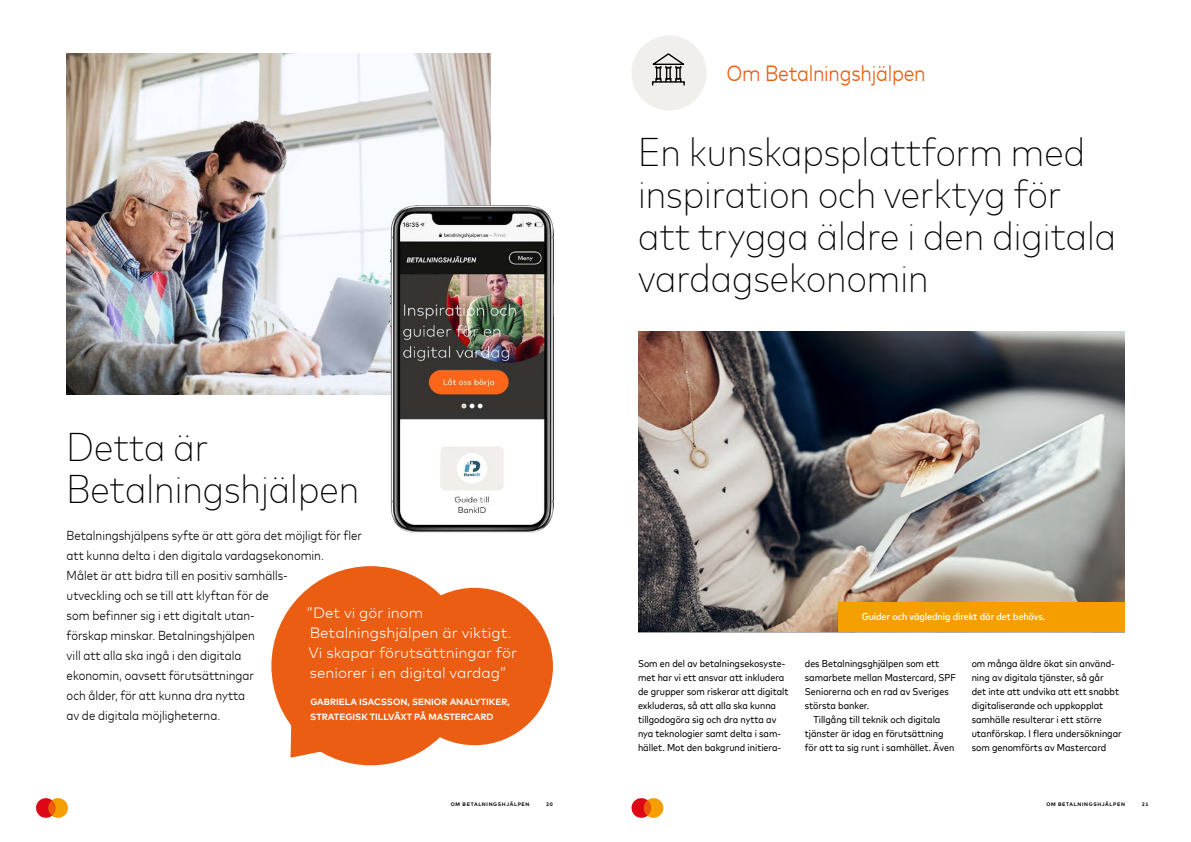
<style>
.page{position:relative;width:1191px;height:842px;background:#fff}
.page>*{position:absolute;margin:0;border:0;box-sizing:border-box;transform-origin:0 0}
.t1{font:300 expanded 40px/42px "Mark For MC Nrw";color:#000}
.t2{font:300 22px "Mark For MC Nrw";letter-spacing:-.01em;color:#ea5b0b}
.t3{font:300 15px/20px "Mark Offc For MC";color:#fff}
.t4{font:300 13px/20px "Mark For MC Nrw";color:#000}
.t5{font:10px/14px "Mark For MC Nrw";color:#000}
.t6{font:500 10px "Mark For MC Nrw";letter-spacing:-.01em;color:#fff}
.t7{font:700 9px/15px "Mark Offc For MC";color:#fff}
.t8{font:700 5px "Mark Offc For MC";letter-spacing:.13em;color:#000}
</style>
<div class="page">
<img style="left:67px;top:54px;width:423px;height:340px">
<svg style="left:290px;top:726px;width:38px;height:32px"></svg>
<div style="left:271px;top:566px;width:199px;height:199px;background:#eb5d12;border-radius:50%"></div>
<div style="left:396px;top:588px;width:157px;height:157px;background:#eb5d12;border-radius:50%"></div>
<div style="left:631px;top:35px;width:75px;height:76px;background:#f1efeb;border-radius:50%"></div>
<svg style="left:652px;top:53px;width:33px;height:31px"></svg>
<img style="left:638px;top:331px;width:486px;height:301px">
<div style="left:838px;top:602px;width:286px;height:30px;background:#f59e00"></div>
<img style="left:390px;top:205px;width:163px;height:327px">
<svg style="left:36px;top:798px;width:32px;height:20px"></svg>
<svg style="left:631px;top:798px;width:32px;height:20px"></svg>
<h2 class="t2" style="left:726px;top:57px;width:201px">Om Betalningshjälpen</h2>
<h1 class="t1" style="left:67px;top:423px;width:294px">Detta är<br>Betalningshjälpen</h1>
<p class="t4" style="left:67px;top:524px;width:297px">Betalningshjälpens syfte är att göra det möjligt för fler att kunna delta i den digitala vardagsekonomin.<br>Målet är att bidra till en positiv samhälls-<br>utveckling och se till att klyftan för de<br>som befinner sig i ett digitalt utan-<br>förskap minskar. Betalningshjälpen<br>vill att alla ska ingå i den digitala<br>ekonomin, oavsett förutsättningar<br>och ålder, för att kunna dra nytta<br>av de digitala möjligheterna.</p>
<h3 class="t3" style="left:307px;top:601px;width:212px">”Det vi gör inom<br>Betalningshjälpen är viktigt.<br>Vi skapar förutsättningar för seniorer i en digital vardag”</h3>
<p class="t7" style="left:310px;top:693px;width:201px">GABRIELA ISACSSON, SENIOR ANALYTIKER,<br>STRATEGISK TILLVÄXT PÅ MASTERCARD</p>
<h1 class="t1" style="left:638px;top:128px;width:480px">En kunskapsplattform med inspiration och verktyg för att trygga äldre i den digitala vardagsekonomin</h1>
<p class="t6" style="left:861px;top:609px;width:185px">Guider och väglednig direkt där det behövs.</p>
<p class="t5" style="left:638px;top:656px;width:152px">Som en del av betalningsekosyste&shy;met har vi ett ansvar att inkludera de grupper som riskerar att digitalt exkluderas, så att alla ska kunna tillgodogöra sig och dra nytta av nya teknologier samt delta i sam&shy;hället. Mot den bakgrund initiera-</p>
<p class="t5" style="left:805px;top:656px;width:136px">des Betalningsghjälpen som ett</p>
<p class="t5" style="left:805px;top:670px;width:153px">samarbete mellan Mastercard, SPF</p>
<p class="t5" style="left:805px;top:684px;width:145px">Seniorerna och en rad av Sveriges</p>
<p class="t5" style="left:805px;top:698px;width:66px">största banker.</p>
<p class="t5" style="left:813px;top:712px;width:128px">Tillgång till teknik och digitala</p>
<p class="t5" style="left:805px;top:726px;width:140px">tjänster är idag en förutsättning</p>
<p class="t5" style="left:805px;top:740px;width:151px">för att ta sig runt i samhället. Även</p>
<p class="t5" style="left:971px;top:656px;width:152px">om många äldre ökat sin använd&shy;ning av digitala tjänster, så går<br>det inte att undvika att ett snabbt digitaliserande och uppkopplat samhälle resulterar i ett större utanförskap. I flera undersökningar som genomförts av Mastercard</p>
<p class="t8" style="left:451px;top:800px;width:80px">OM BETALNINGSHJÄLPEN</p>
<p class="t8" style="left:546px;top:800px;width:8px">20</p>
<p class="t8" style="left:1046px;top:800px;width:80px">OM BETALNINGSHJÄLPEN</p>
<p class="t8" style="left:1141px;top:800px;width:8px">21</p>
</div>
